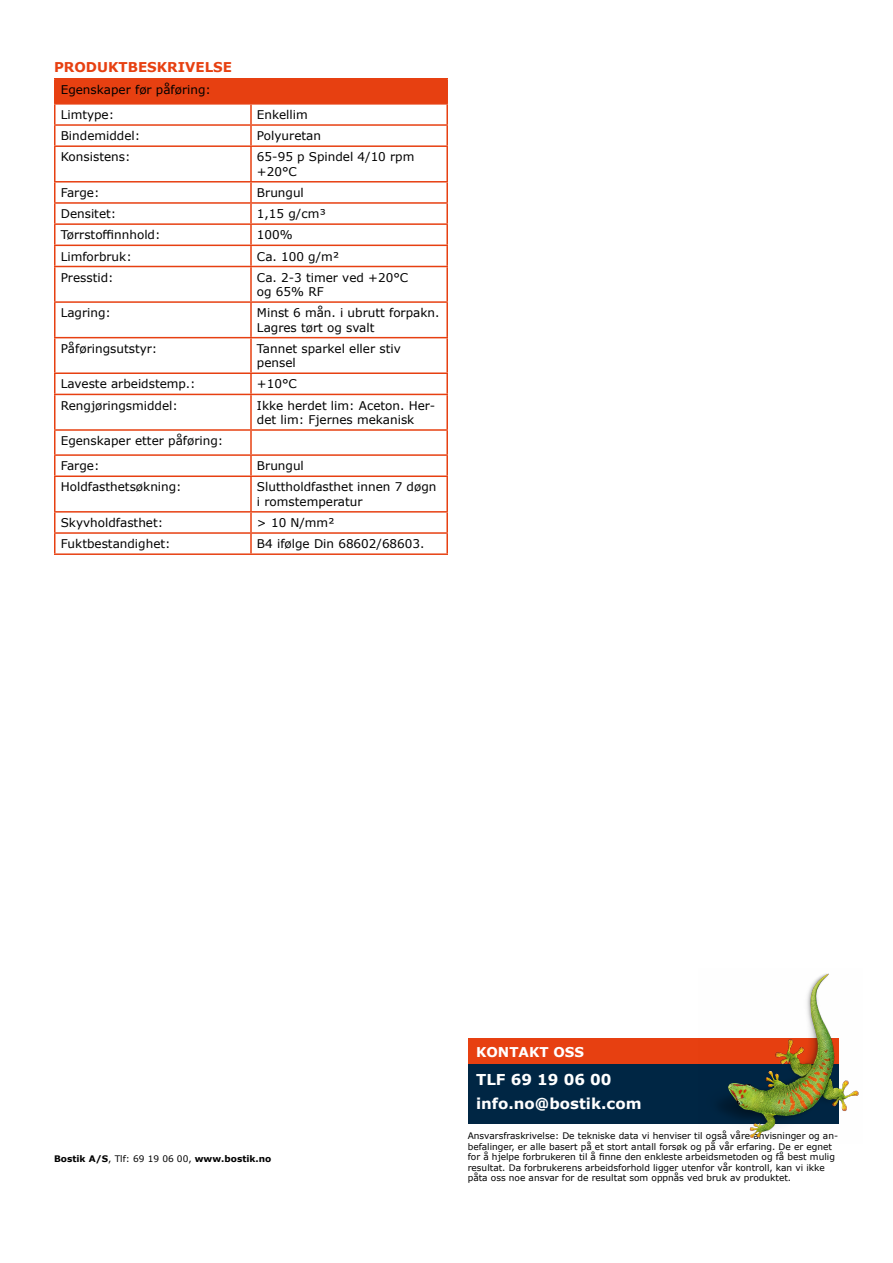
<style>
.page{position:relative;width:893px;height:1263px;background:#fff}
.page>*{position:absolute;margin:0;border:0;box-sizing:border-box;transform-origin:0 0}
.t1{font:700 15px/24px "Verdana";color:#fff}
.t2{font:700 13.5px "Verdana";color:#e74011}
.t3{font:700 13.5px "Verdana";color:#fff}
.t4{font:12px/14.4px "Verdana";color:#000}
.t5{font:9px/10.5px "Verdana";color:#000}
.t6{font:700 9px "Verdana";color:#000}
.s1{font-weight:400}
</style>
<div class="page">
<hr style="left:54px;top:553px;width:197px;height:2px;background:#e74011">
<hr style="left:251px;top:553px;width:197px;height:2px;background:#e74011">
<hr style="left:54px;top:147px;width:2px;height:34px;background:#e74011">
<svg style="left:54px;top:183px;width:2px;height:40px"></svg>
<hr style="left:54px;top:225px;width:2px;height:20px;background:#e74011">
<hr style="left:54px;top:246px;width:2px;height:20px;background:#e74011">
<hr style="left:54px;top:267px;width:2px;height:34px;background:#e74011">
<hr style="left:54px;top:303px;width:2px;height:34px;background:#e74011">
<hr style="left:54px;top:338px;width:2px;height:34px;background:#e74011">
<hr style="left:54px;top:374px;width:2px;height:20px;background:#e74011">
<hr style="left:54px;top:395px;width:2px;height:34px;background:#e74011">
<hr style="left:54px;top:431px;width:2px;height:23px;background:#e74011">
<svg style="left:54px;top:456px;width:2px;height:19px"></svg>
<hr style="left:54px;top:477px;width:2px;height:34px;background:#e74011">
<svg style="left:54px;top:513px;width:2px;height:40px"></svg>
<hr style="left:54px;top:78px;width:197px;height:2px;background:#e74011">
<hr style="left:251px;top:78px;width:197px;height:2px;background:#e74011">
<hr style="left:54px;top:145px;width:197px;height:2px;background:#e74011">
<hr style="left:251px;top:145px;width:197px;height:2px;background:#e74011">
<hr style="left:54px;top:181px;width:197px;height:2px;background:#e74011">
<hr style="left:251px;top:181px;width:197px;height:2px;background:#e74011">
<hr style="left:54px;top:202px;width:197px;height:2px;background:#e74011">
<hr style="left:251px;top:202px;width:197px;height:2px;background:#e74011">
<hr style="left:54px;top:223px;width:197px;height:2px;background:#e74011">
<hr style="left:251px;top:223px;width:197px;height:2px;background:#e74011">
<hr style="left:54px;top:245px;width:197px;height:1px;background:#e74011">
<hr style="left:251px;top:245px;width:197px;height:1px;background:#e74011">
<hr style="left:54px;top:266px;width:197px;height:1px;background:#e74011">
<hr style="left:251px;top:266px;width:197px;height:1px;background:#e74011">
<hr style="left:54px;top:301px;width:197px;height:2px;background:#e74011">
<hr style="left:251px;top:301px;width:197px;height:2px;background:#e74011">
<hr style="left:54px;top:337px;width:197px;height:1px;background:#e74011">
<hr style="left:251px;top:337px;width:197px;height:1px;background:#e74011">
<hr style="left:54px;top:372px;width:197px;height:2px;background:#e74011">
<hr style="left:251px;top:372px;width:197px;height:2px;background:#e74011">
<hr style="left:54px;top:394px;width:197px;height:1px;background:#e74011">
<hr style="left:251px;top:394px;width:197px;height:1px;background:#e74011">
<hr style="left:54px;top:429px;width:197px;height:2px;background:#e74011">
<hr style="left:251px;top:429px;width:197px;height:2px;background:#e74011">
<hr style="left:54px;top:454px;width:197px;height:2px;background:#e74011">
<hr style="left:251px;top:454px;width:197px;height:2px;background:#e74011">
<hr style="left:54px;top:475px;width:197px;height:2px;background:#e74011">
<hr style="left:251px;top:475px;width:197px;height:2px;background:#e74011">
<hr style="left:54px;top:511px;width:197px;height:2px;background:#e74011">
<hr style="left:251px;top:511px;width:197px;height:2px;background:#e74011">
<hr style="left:54px;top:532px;width:197px;height:2px;background:#e74011">
<hr style="left:251px;top:532px;width:197px;height:2px;background:#e74011">
<svg style="left:54px;top:79px;width:394px;height:66px"></svg>
<hr style="left:250px;top:147px;width:2px;height:34px;background:#e74011">
<hr style="left:446px;top:147px;width:2px;height:34px;background:#e74011">
<svg style="left:250px;top:183px;width:2px;height:40px"></svg>
<svg style="left:446px;top:183px;width:2px;height:40px"></svg>
<hr style="left:250px;top:225px;width:2px;height:20px;background:#e74011">
<hr style="left:446px;top:225px;width:2px;height:20px;background:#e74011">
<hr style="left:250px;top:246px;width:2px;height:20px;background:#e74011">
<hr style="left:446px;top:246px;width:2px;height:20px;background:#e74011">
<hr style="left:250px;top:267px;width:2px;height:34px;background:#e74011">
<hr style="left:446px;top:267px;width:2px;height:34px;background:#e74011">
<hr style="left:250px;top:303px;width:2px;height:34px;background:#e74011">
<hr style="left:446px;top:303px;width:2px;height:34px;background:#e74011">
<hr style="left:250px;top:338px;width:2px;height:34px;background:#e74011">
<hr style="left:446px;top:338px;width:2px;height:34px;background:#e74011">
<hr style="left:250px;top:374px;width:2px;height:20px;background:#e74011">
<hr style="left:446px;top:374px;width:2px;height:20px;background:#e74011">
<hr style="left:250px;top:395px;width:2px;height:34px;background:#e74011">
<hr style="left:446px;top:395px;width:2px;height:34px;background:#e74011">
<hr style="left:250px;top:431px;width:2px;height:23px;background:#e74011">
<hr style="left:446px;top:431px;width:2px;height:23px;background:#e74011">
<svg style="left:250px;top:456px;width:2px;height:19px"></svg>
<svg style="left:446px;top:456px;width:2px;height:19px"></svg>
<hr style="left:250px;top:477px;width:2px;height:34px;background:#e74011">
<hr style="left:446px;top:477px;width:2px;height:34px;background:#e74011">
<svg style="left:250px;top:513px;width:2px;height:40px"></svg>
<svg style="left:446px;top:513px;width:2px;height:40px"></svg>
<div style="left:469px;top:1063px;width:370px;height:61px;background:#002644"></div>
<div style="left:469px;top:1038px;width:370px;height:26px;background:#e74011"></div>
<img style="left:719px;top:973px;width:140px;height:165px">
<p class="t2" style="left:54px;top:58px;width:180px">PRODUKTBESKRIVELSE</p>
<p class="t4" style="left:61px;top:77px;width:152px;line-height:25px">Egenskaper før påføring:<br>Limtype:</p>
<p class="t4" style="left:257px;top:107px;width:52px">Enkellim</p>
<p class="t4" style="left:61px;top:128px;width:81px">Bindemiddel:</p>
<p class="t4" style="left:257px;top:128px;width:66px">Polyuretan</p>
<p class="t4" style="left:61px;top:150px;width:71px">Konsistens:</p>
<p class="t4" style="left:257px;top:150px;width:159px">65-95 p Spindel 4/10 rpm +20°C</p>
<p class="t4" style="left:61px;top:185px;width:40px">Farge:</p>
<p class="t4" style="left:257px;top:185px;width:48px">Brungul</p>
<p class="t4" style="left:61px;top:206px;width:57px">Densitet:</p>
<p class="t4" style="left:257px;top:206px;width:70px">1,15 g/cm³</p>
<p class="t4" style="left:61px;top:228px;width:101px">Tørrstoffinnhold:</p>
<p class="t4" style="left:257px;top:228px;width:37px">100%</p>
<p class="t4" style="left:61px;top:249px;width:73px">Limforbruk:</p>
<p class="t4" style="left:257px;top:249px;width:84px">Ca. 100 g/m²</p>
<p class="t4" style="left:61px;top:270px;width:54px">Presstid:</p>
<p class="t4" style="left:257px;top:270px;width:153px">Ca. 2-3 timer ved +20°C og 65% RF</p>
<p class="t4" style="left:61px;top:306px;width:52px">Lagring:</p>
<p class="t4" style="left:257px;top:306px;width:184px">Minst 6 mån. i ubrutt forpakn.<br>Lagres tørt og svalt</p>
<p class="t4" style="left:61px;top:341px;width:98px">Påføringsutstyr:</p>
<p class="t4" style="left:257px;top:341px;width:145px">Tannet sparkel eller stiv pensel</p>
<p class="t4" style="left:61px;top:377px;width:136px">Laveste arbeidstemp.:</p>
<p class="t4" style="left:257px;top:377px;width:41px">+10°C</p>
<p class="t4" style="left:61px;top:398px;width:119px">Rengjøringsmiddel:</p>
<p class="t4" style="left:257px;top:398px;width:180px">Ikke herdet lim: Aceton. Her&shy;det lim: Fjernes mekanisk</p>
<p class="t4" style="left:61px;top:428px;width:164px;line-height:25px">Egenskaper etter påføring:<br>Farge:</p>
<p class="t4" style="left:257px;top:459px;width:48px">Brungul</p>
<p class="t4" style="left:61px;top:480px;width:122px">Holdfasthetsøkning:</p>
<p class="t4" style="left:257px;top:480px;width:181px">Sluttholdfasthet innen 7 døgn i romstemperatur</p>
<p class="t4" style="left:61px;top:515px;width:104px">Skyvholdfasthet:</p>
<p class="t4" style="left:257px;top:515px;width:79px">&gt; 10 N/mm²</p>
<p class="t4" style="left:61px;top:536px;width:111px">Fuktbestandighet:</p>
<p class="t4" style="left:257px;top:536px;width:169px">B4 ifølge Din 68602/68603.</p>
<p class="t6" style="left:54px;top:1152px;width:219px">Bostik A/S<span class="s1">, Tlf: 69 19 06 00,</span> www.bostik.no</p>
<p class="t3" style="left:476px;top:1042px;width:109px">KONTAKT OSS</p>
<p class="t1" style="left:476px;top:1067px;width:167px">TLF 69 19 06 00 info.no@bostik.com</p>
<p class="t5" style="left:468px;top:1130px;width:372px">Ansvarsfraskrivelse: De tekniske data vi henviser til også våre anvisninger og an&shy;befalinger, er alle basert på et stort antall forsøk og på vår erfaring. De er egnet for å hjelpe forbrukeren til å finne den enkleste arbeidsmetoden og få best mulig resultat. Da forbrukerens arbeidsforhold ligger utenfor vår kontroll, kan vi ikke påta oss noe ansvar for de resultat som oppnås ved bruk av produktet.</p>
</div>
